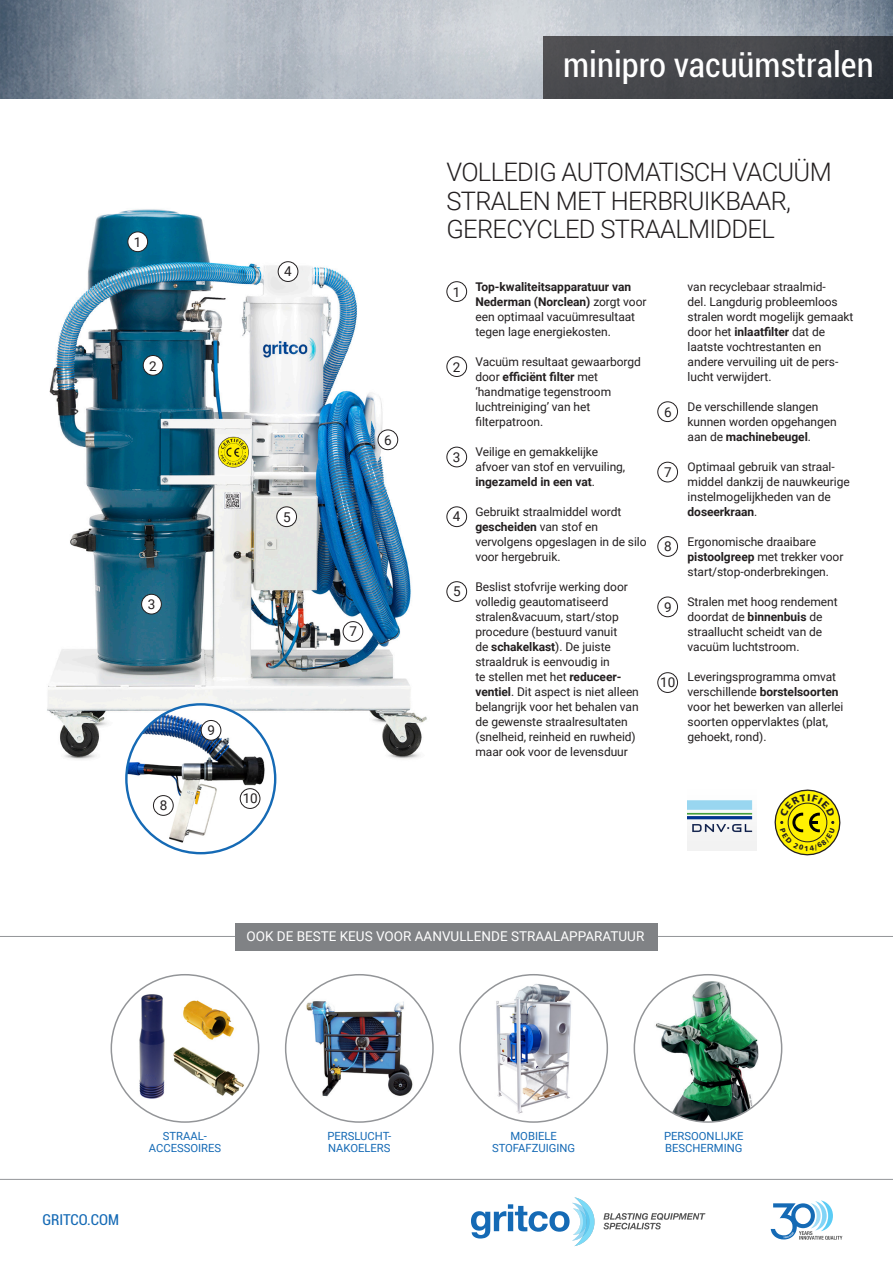
<style>
.page{position:relative;width:893px;height:1263px;background:#fff}
.page>*{position:absolute;margin:0;border:0;box-sizing:border-box;transform-origin:0 0}
.t1{font:condensed 34.5px "Roboto";color:#fff}
.t2{font:300 25.5px/28.5px "Roboto";letter-spacing:-.025em;color:#231f20}
.t3{font:condensed 15px "Roboto";color:#156ab5}
.t4{font:13.5px "Roboto";color:#fff}
.t5{font:13.5px "Roboto";color:#231f20}
.t6{font:12px/15px "Roboto";letter-spacing:-.005em;color:#231f20}
.t7{font:11.25px/12px "Roboto";color:#156ab5;text-align:center}
.s1{font-weight:700}
</style>
<div class="page">
<img style="left:0;top:0;width:893px;height:99px">
<div style="left:446px;top:281px;width:21px;height:21px;border:1px solid #231f20;border-radius:50%"></div>
<div style="left:446px;top:447px;width:21px;height:20px;border:1px solid #231f20;border-radius:50%"></div>
<div style="left:446px;top:506px;width:21px;height:21px;border:1px solid #231f20;border-radius:50%"></div>
<div style="left:446px;top:356px;width:21px;height:21px;border:1px solid #231f20;border-radius:50%"></div>
<img style="left:688px;top:800px;width:69px;height:50px">
<hr style="left:0;top:936px;width:893px;height:1px;background:#939598">
<div style="left:235px;top:923px;width:423px;height:27px;background:#808285"></div>
<img style="left:652px;top:981px;width:106px;height:141px">
<img style="left:304px;top:997px;width:113px;height:104px">
<div style="left:657px;top:401px;width:21px;height:21px;border:1px solid #231f20;border-radius:50%"></div>
<div style="left:657px;top:462px;width:21px;height:20px;border:1px solid #231f20;border-radius:50%"></div>
<div style="left:657px;top:536px;width:21px;height:21px;border:1px solid #231f20;border-radius:50%"></div>
<div style="left:657px;top:597px;width:21px;height:20px;border:1px solid #231f20;border-radius:50%"></div>
<div style="left:657px;top:672px;width:21px;height:21px;border:1px solid #231f20;border-radius:50%"></div>
<div style="left:446px;top:581px;width:21px;height:21px;border:1px solid #231f20;border-radius:50%"></div>
<img style="left:489px;top:980px;width:89px;height:138px">
<img style="left:133px;top:989px;width:113px;height:114px">
<div style="left:543px;top:36px;width:350px;height:63px;background:linear-gradient(to right,#525154,#35383e)"></div>
<img style="left:47px;top:209px;width:380px;height:571px">
<div style="left:141px;top:594px;width:21px;height:20px;background:#fff;border-radius:50%"></div>
<div style="left:141px;top:594px;width:21px;height:21px;border:1px solid #231f20;border-radius:50%"></div>
<div style="left:278px;top:261px;width:20px;height:21px;background:#fff;border-radius:50%"></div>
<div style="left:278px;top:261px;width:20px;height:21px;border:1px solid #231f20;border-radius:50%"></div>
<div style="left:128px;top:232px;width:20px;height:20px;background:#fff;border-radius:50%"></div>
<div style="left:127px;top:231px;width:21px;height:21px;border:1px solid #231f20;border-radius:50%"></div>
<div style="left:143px;top:355px;width:20px;height:20px;background:#fff;border-radius:50%"></div>
<div style="left:143px;top:355px;width:21px;height:21px;border:1px solid #231f20;border-radius:50%"></div>
<div style="left:277px;top:507px;width:20px;height:20px;background:#fff;border-radius:50%"></div>
<div style="left:276px;top:506px;width:21px;height:21px;border:1px solid #231f20;border-radius:50%"></div>
<div style="left:378px;top:430px;width:20px;height:20px;background:#fff;border-radius:50%"></div>
<div style="left:378px;top:429px;width:20px;height:21px;border:1px solid #231f20;border-radius:50%"></div>
<div style="left:343px;top:622px;width:20px;height:19px;background:#fff;border-radius:50%"></div>
<div style="left:343px;top:621px;width:20px;height:21px;border:1px solid #231f20;border-radius:50%"></div>
<img style="left:126px;top:704px;width:145px;height:143px">
<div style="left:153px;top:795px;width:20px;height:20px;background:#fff;border-radius:50%"></div>
<div style="left:153px;top:795px;width:21px;height:21px;border:1px solid #231f20;border-radius:50%"></div>
<div style="left:201px;top:720px;width:20px;height:20px;background:#fff;border-radius:50%"></div>
<div style="left:201px;top:720px;width:20px;height:21px;border:1px solid #231f20;border-radius:50%"></div>
<div style="left:240px;top:789px;width:20px;height:19px;background:#fff;border-radius:50%"></div>
<div style="left:240px;top:788px;width:20px;height:21px;border:1px solid #231f20;border-radius:50%"></div>
<hr style="left:0;top:1179px;width:893px;height:1px;background:#939598">
<svg style="left:471px;top:1197px;width:123px;height:49px"></svg>
<svg style="left:603px;top:1213px;width:102px;height:16px"></svg>
<svg style="left:771px;top:1200px;width:71px;height:40px"></svg>
<svg style="left:774px;top:789px;width:67px;height:67px"></svg>
<p class="t5" style="left:134px;top:233px;width:9px">1</p>
<p class="t5" style="left:149px;top:356px;width:9px">2</p>
<p class="t5" style="left:284px;top:262px;width:9px">4</p>
<p class="t5" style="left:148px;top:595px;width:9px">3</p>
<p class="t5" style="left:283px;top:507px;width:9px">5</p>
<p class="t5" style="left:160px;top:796px;width:9px">8</p>
<p class="t5" style="left:207px;top:721px;width:9px">9</p>
<p class="t5" style="left:243px;top:789px;width:17px">10</p>
<p class="t5" style="left:384px;top:430px;width:9px">6</p>
<p class="t5" style="left:349px;top:622px;width:9px">7</p>
<p class="t1" style="left:563px;top:41px;width:312px">minipro vacuümstralen</p>
<p class="t2" style="left:446px;top:157px;width:387px">VOLLEDIG AUTOMATISCH VACUÜM<br>STRALEN MET HERBRUIKBAAR,<br>GERECYCLED STRAALMIDDEL</p>
<p class="t5" style="left:453px;top:283px;width:9px">1</p>
<p class="t5" style="left:453px;top:357px;width:9px">2</p>
<p class="t5" style="left:453px;top:448px;width:9px">3</p>
<p class="t5" style="left:453px;top:507px;width:9px">4</p>
<p class="t5" style="left:453px;top:582px;width:9px">5</p>
<p class="t6" style="left:475px;top:279px;width:173px"><span class="s1">Top-kwaliteitsapparatuur van<br>Nederman (Norclean)</span> zorgt voor een optimaal vacuümresultaat tegen lage energiekosten.</p>
<p class="t6" style="left:475px;top:354px;width:167px">Vacuüm resultaat gewaarborgd door <span class="s1">efficiënt filter</span> met ‘handmatige tegenstroom luchtreiniging’ van het filterpatroon.</p>
<p class="t6" style="left:475px;top:444px;width:151px">Veilige en gemakkelijke afvoer van stof en vervuiling, <span class="s1">ingezameld in een vat</span>.</p>
<p class="t6" style="left:475px;top:504px;width:173px">Gebruikt straalmiddel wordt <span class="s1">gescheiden</span> van stof en vervolgens opgeslagen in de silo voor hergebruik.</p>
<p class="t6" style="left:475px;top:579px;width:154px">Beslist stofvrije werking door volledig geautomatiseerd stralen&amp;vacuum, start/stop procedure (bestuurd vanuit de <span class="s1">schakelkast</span>). De juiste straaldruk is eenvoudig in</p>
<p class="t6" style="left:475px;top:669px;width:165px">te stellen met het <span class="s1">reduceer&shy;ventiel</span>. Dit aspect is niet alleen belangrijk voor het behalen van de gewenste straalresultaten (snelheid, reinheid en ruwheid) maar ook voor de levensduur</p>
<p class="t5" style="left:664px;top:402px;width:9px">6</p>
<p class="t5" style="left:664px;top:463px;width:9px">7</p>
<p class="t5" style="left:664px;top:537px;width:9px">8</p>
<p class="t5" style="left:664px;top:597px;width:9px">9</p>
<p class="t5" style="left:660px;top:673px;width:17px">10</p>
<p class="t6" style="left:688px;top:279px;width:167px">van recyclebaar straalmid-<br>del. Langdurig probleemloos stralen wordt mogelijk gemaakt door het <span class="s1">inlaatfilter</span> dat de laatste vochtrestanten en andere vervuiling uit de pers&shy;lucht verwijdert.</p>
<p class="t6" style="left:688px;top:399px;width:151px">De verschillende slangen kunnen worden opgehangen aan de <span class="s1">machinebeugel</span>.</p>
<p class="t6" style="left:688px;top:459px;width:164px">Optimaal gebruik van straal&shy;middel dankzij de nauwkeurige instelmogelijkheden van de <span class="s1">doseerkraan</span>.</p>
<p class="t6" style="left:688px;top:534px;width:157px">Ergonomische draaibare <span class="s1">pistoolgreep</span> met trekker voor start/stop-onderbrekingen.</p>
<p class="t6" style="left:688px;top:594px;width:152px">Stralen met hoog rendement doordat de <span class="s1">binnenbuis</span> de straallucht scheidt van de vacuüm luchtstroom.</p>
<p class="t6" style="left:688px;top:669px;width:157px">Leveringsprogramma omvat verschillende <span class="s1">borstelsoorten </span>voor het bewerken van allerlei soorten oppervlaktes (plat, gehoekt, rond).</p>
<p class="t4" style="left:246px;top:927px;width:399px">OOK DE BESTE KEUS VOOR AANVULLENDE STRAALAPPARATUUR</p>
<p class="t3" style="left:43px;top:1209px;width:78px">GRITCO.COM</p>
<p class="t7" style="left:149px;top:1130px;width:74px">STRAAL--<br>ACCESSOIRES</p>
<p class="t7" style="left:327px;top:1130px;width:65px;text-align:left">PERSLUCHT--<br>NAKOELERS</p>
<p class="t7" style="left:492px;top:1130px;width:85px">MOBIELE<br>STOFAFZUIGING</p>
<p class="t7" style="left:664px;top:1130px;width:81px">PERSOONLIJKE</p>
<p class="t7" style="left:665px;top:1142px;width:79px">BESCHERMING</p>
</div>
